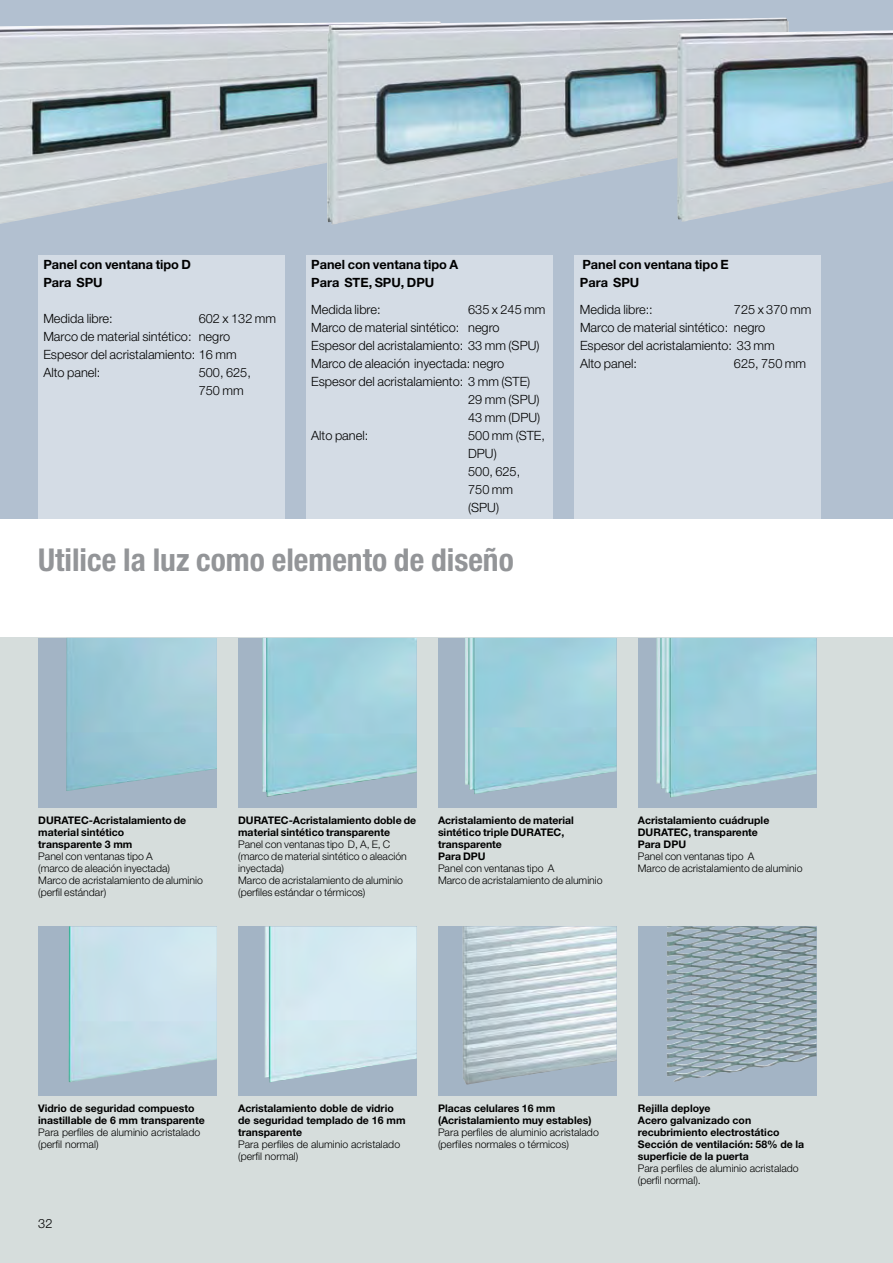
<style>
.page{position:relative;width:893px;height:1263px;background:#fff}
.page>*{position:absolute;margin:0;border:0;box-sizing:border-box;transform-origin:0 0}
.t1{font:700 condensed 31.5px "Helvetica Neue";color:#939598}
.t2{font:300 12.75px/18px "Helvetica Neue";color:#000}
.t3{font:700 12.75px/18px "Helvetica Neue";color:#000}
.t4{font:300 10.5px/12px "Helvetica Neue";color:#000}
.t5{font:700 10.5px/12px "Helvetica Neue";color:#000}
</style>
<div class="page">
<div style="left:0;top:0;width:893px;height:519px;background:#b2c0d0"></div>
<div style="left:38px;top:255px;width:247px;height:264px;background:#d4dce5"></div>
<div style="left:306px;top:255px;width:247px;height:264px;background:#d4dce5"></div>
<div style="left:574px;top:255px;width:247px;height:264px;background:#d4dce5"></div>
<img style="left:0;top:22px;width:327px;height:202px">
<img style="left:327px;top:18px;width:462px;height:206px">
<img style="left:677px;top:30px;width:216px;height:192px">
<div style="left:0;top:638px;width:893px;height:625px;background:#d6dddc"></div>
<div style="left:238px;top:638px;width:179px;height:170px;background:#a3b4c5"></div>
<img style="left:262px;top:638px;width:155px;height:159px">
<div style="left:38px;top:638px;width:179px;height:170px;background:#a3b4c5"></div>
<img style="left:66px;top:638px;width:151px;height:153px">
<div style="left:438px;top:638px;width:179px;height:170px;background:#a3b4c5"></div>
<img style="left:465px;top:638px;width:152px;height:156px">
<div style="left:638px;top:638px;width:178px;height:170px;background:#a3b4c5"></div>
<img style="left:656px;top:638px;width:160px;height:159px">
<div style="left:38px;top:926px;width:179px;height:170px;background:#a3b4c5"></div>
<img style="left:68px;top:926px;width:149px;height:156px">
<div style="left:438px;top:926px;width:179px;height:170px;background:#a3b4c5"></div>
<img style="left:462px;top:926px;width:155px;height:159px">
<svg style="left:638px;top:926px;width:178px;height:170px;background:#99abb6"></svg>
<img style="left:667px;top:926px;width:132px;height:22px">
<div style="left:238px;top:926px;width:179px;height:170px;background:#a3b4c5"></div>
<img style="left:265px;top:926px;width:152px;height:156px">
<p class="t3" style="left:43px;top:255px;width:149px">Panel con ventana tipo D<br>Para SPU</p>
<p class="t2" style="left:43px;top:309px;width:71px">Medida libre:</p>
<p class="t2" style="left:43px;top:309px;width:234px;text-indent:155px">602 x 132 mm<br>Marco de material sintético: negro<br>Espesor del acristalamiento: 16 mm<br>Alto panel:</p>
<p class="t2" style="left:199px;top:363px;width:54px">500, 625,<br>750 mm</p>
<p class="t3" style="left:311px;top:255px;width:148px">Panel con ventana tipo A<br>Para STE, SPU, DPU</p>
<p class="t2" style="left:311px;top:300px;width:71px">Medida libre:</p>
<p class="t2" style="left:468px;top:300px;width:79px">635 x 245 mm</p>
<p class="t2" style="left:311px;top:318px;width:190px">Marco de material sintético: negro</p>
<p class="t2" style="left:311px;top:336px;width:230px">Espesor del acristalamiento: 33 mm (SPU)</p>
<p class="t2" style="left:311px;top:354px;width:195px">Marco de aleación inyectada: negro</p>
<p class="t2" style="left:311px;top:372px;width:221px">Espesor del acristalamiento: 3 mm (STE)</p>
<p class="t2" style="left:468px;top:390px;width:73px">29 mm (SPU)</p>
<p class="t2" style="left:468px;top:408px;width:74px">43 mm (DPU)</p>
<p class="t2" style="left:311px;top:426px;width:59px">Alto panel:</p>
<p class="t2" style="left:468px;top:426px;width:78px">500 mm (STE,<br>DPU)<br>500, 625,<br>750 mm (SPU)</p>
<h1 class="t1" style="left:38px;top:541px;width:477px">Utilice la luz como elemento de diseño</h1>
<p class="t3" style="left:580px;top:255px;width:150px">Panel con ventana tipo E<br>Para SPU</p>
<p class="t2" style="left:580px;top:300px;width:74px">Medida libre::</p>
<p class="t2" style="left:580px;top:300px;width:233px;text-indent:154px">725 x 370 mm<br>Marco de material sintético: negro<br>Espesor del acristalamiento: 33 mm<br>Alto panel:</p>
<p class="t2" style="left:734px;top:354px;width:74px">625, 750 mm</p>
<p class="t5" style="left:38px;top:814px;width:150px">DURATEC-Acristalamiento de material sintético transparente 3 mm</p>
<p class="t4" style="left:38px;top:850px;width:166px">Panel con ventanas tipo A<br>(marco de aleación inyectada)<br>Marco de acristalamiento de aluminio (perfil estándar)</p>
<p class="t5" style="left:238px;top:814px;width:180px">DURATEC-Acristalamiento doble de material sintético transparente</p>
<p class="t4" style="left:238px;top:838px;width:170px">Panel con ventanas tipo D, A, E, C (marco de material sintético o aleación inyectada)<br>Marco de acristalamiento de aluminio (perfiles estándar o térmicos)</p>
<p class="t5" style="left:438px;top:814px;width:138px">Acristalamiento de material sintético triple DURATEC, transparente<br>Para DPU</p>
<p class="t4" style="left:438px;top:862px;width:166px">Panel con ventanas tipo A<br>Marco de acristalamiento de aluminio</p>
<p class="t5" style="left:638px;top:814px;width:133px">Acristalamiento cuádruple<br>DURATEC, transparente<br>Para DPU</p>
<p class="t4" style="left:638px;top:850px;width:166px">Panel con ventanas tipo A<br>Marco de acristalamiento de aluminio</p>
<p class="t5" style="left:38px;top:1102px;width:168px">Vidrio de seguridad compuesto inastillable de 6 mm transparente</p>
<p class="t4" style="left:38px;top:1126px;width:164px">Para perfiles de aluminio acristalado (perfil normal)</p>
<p class="t2" style="left:38px;top:1214px;width:16px">32</p>
<p class="t5" style="left:238px;top:1102px;width:169px">Acristalamiento doble de vidrio de seguridad templado de 16 mm transparente</p>
<p class="t4" style="left:238px;top:1138px;width:164px">Para perfiles de aluminio acristalado (perfil normal)</p>
<p class="t5" style="left:438px;top:1102px;width:155px">Placas celulares 16 mm (Acristalamiento muy estables)</p>
<p class="t4" style="left:438px;top:1126px;width:162px">Para perfiles de aluminio acristalado (perfiles normales o térmicos)</p>
<p class="t5" style="left:638px;top:1102px;width:168px">Rejilla deploye<br>Acero galvanizado con recubrimiento electrostático<br>Sección de ventilación: 58% de la superficie de la puerta</p>
<p class="t4" style="left:638px;top:1162px;width:162px">Para perfiles de aluminio acristalado (perfil normal).</p>
</div>
